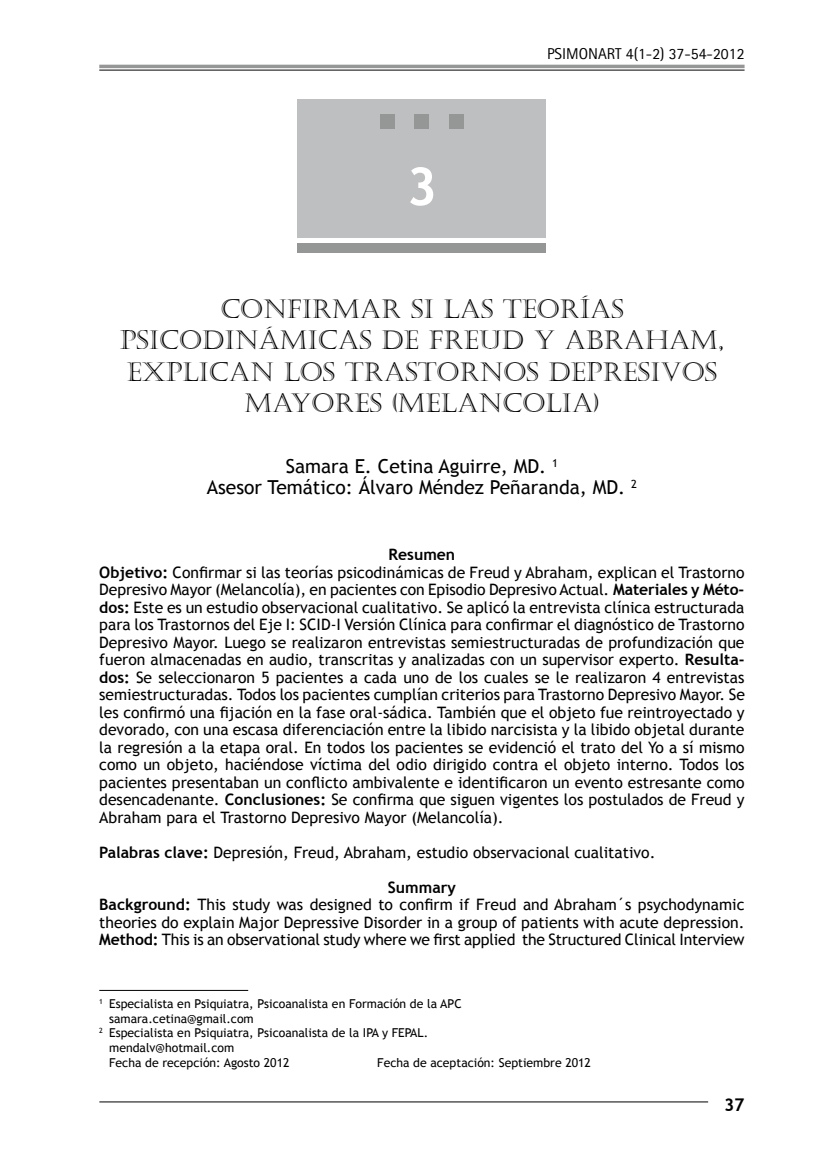
<style>
.page{position:relative;width:819px;height:1166px;background:#fff}
.page>*{position:absolute;margin:0;border:0;box-sizing:border-box;transform-origin:0 0}
.t1{font:700 52.5px "Trebuchet MS";color:#fff}
.t2{font:26.25px/31.5px "Castellar";color:#000;text-align:center}
.t3{font:19.25px/21px "Trebuchet MS";color:#000;text-align:center}
.t4{font:700 17.5px "Trebuchet MS";color:#000}
.t5{font:15.75px/17.5px "Trebuchet MS";color:#000}
.t6{font:15.75px "Agfa Rotis Sans Serif";color:#000}
.t7{font:12.25px "Trebuchet MS";color:#000}
.s1{font-weight:700}
</style>
<div class="page">
<hr style="left:99px;top:65px;width:645px;height:3px;background:#959797">
<hr style="left:99px;top:1101px;width:609px;height:1px;background:#000">
<hr style="left:99px;top:70px;width:645px;height:1px;background:#000">
<div style="left:298px;top:99px;width:248px;height:139px;background:#bebfc0"></div>
<div style="left:298px;top:243px;width:248px;height:10px;background:#959797"></div>
<div style="left:379px;top:114px;width:15px;height:15px;background:#959797"></div>
<div style="left:414px;top:114px;width:15px;height:15px;background:#959797"></div>
<div style="left:449px;top:114px;width:15px;height:15px;background:#959797"></div>
<hr style="left:99px;top:990px;width:149px;height:1px;background:#000">
<h1 class="t1" style="left:406px;top:156px;width:32px">3</h1>
<p class="t6" style="left:547px;top:44px;width:199px">PSIMONART 4(1-2) 37-54-2012</p>
<h2 class="t2" style="left:120px;top:293px;width:605px">CONFIRMAR SI LAS TEORÍAS<br>PSICODINÁMICAS DE FREUD Y ABRAHAM,<br>EXPLICAN LOS TRASTORNOS DEPRESIVOS<br>MAYORES (MELANCOLIA)</h2>
<p class="t3" style="left:207px;top:456px;width:431px">Samara E. Cetina Aguirre, MD. <sup>1<br></sup>Asesor Temático: Álvaro Méndez Peñaranda, MD. <sup>2</sup></p>
<p class="t5" style="left:99px;top:546px;width:647px;text-indent:289px"><span class="s1">Resumen<br>Objetivo:</span> Confirmar si las teorías psicodinámicas de Freud y Abraham, explican el Trastorno Depresivo Mayor (Melancolía), en pacientes con Episodio Depresivo Actual. <span class="s1">Materiales y Méto&shy;dos:</span> Este es un estudio observacional cualitativo. Se aplicó la entrevista clínica estructurada para los Trastornos del Eje I: SCID-I Versión Clínica para confirmar el diagnóstico de Trastorno Depresivo Mayor. Luego se realizaron entrevistas semiestructuradas de profundización que fueron almacenadas en audio, transcritas y analizadas con un supervisor experto. <span class="s1">Resulta&shy;dos:</span> Se seleccionaron 5 pacientes a cada uno de los cuales se le realizaron 4 entrevistas semiestructuradas. Todos los pacientes cumplían criterios para Trastorno Depresivo Mayor. Se les confirmó una fijación en la fase oral-sádica. También que el objeto fue reintroyectado y devorado, con una escasa diferenciación entre la libido narcisista y la libido objetal durante la regresión a la etapa oral. En todos los pacientes se evidenció el trato del Yo a sí mismo como un objeto, haciéndose víctima del odio dirigido contra el objeto interno. Todos los pacientes presentaban un conflicto ambivalente e identificaron un evento estresante como desencadenante. <span class="s1">Conclusiones:</span> Se confirma que siguen vigentes los postulados de Freud y Abraham para el Trastorno Depresivo Mayor (Melancolía).</p>
<p class="t5" style="left:99px;top:843px;width:557px"><span class="s1">Palabras clave:</span> Depresión, Freud, Abraham, estudio observacional cualitativo.</p>
<p class="t5" style="left:99px;top:878px;width:647px;text-align:center"><span class="s1">Summary<br>Background:</span> This study was designed to confirm if Freud and Abraham´s psychodynamic theories do explain Major Depressive Disorder in a group of patients with acute depression.<br><span class="s1">Method:</span> This is an observational study where we first applied the Structured Clinical Interview</p>
<p class="t7" style="left:99px;top:996px;width:364px"><sup>1</sup> Especialista en Psiquiatra, Psicoanalista en Formación de la APC</p>
<p class="t7" style="left:109px;top:1011px;width:146px">samara.cetina@gmail.com</p>
<p class="t7" style="left:99px;top:1026px;width:330px"><sup>2</sup> Especialista en Psiquiatra, Psicoanalista de la IPA y FEPAL.</p>
<p class="t7" style="left:109px;top:1040px;width:126px">mendalv@hotmail.com</p>
<p class="t7" style="left:109px;top:1055px;width:182px">Fecha de recepción: Agosto 2012</p>
<p class="t7" style="left:377px;top:1055px;width:215px">Fecha de aceptación: Septiembre 2012</p>
<p class="t4" style="left:724px;top:1095px;width:22px">37</p>
</div>
